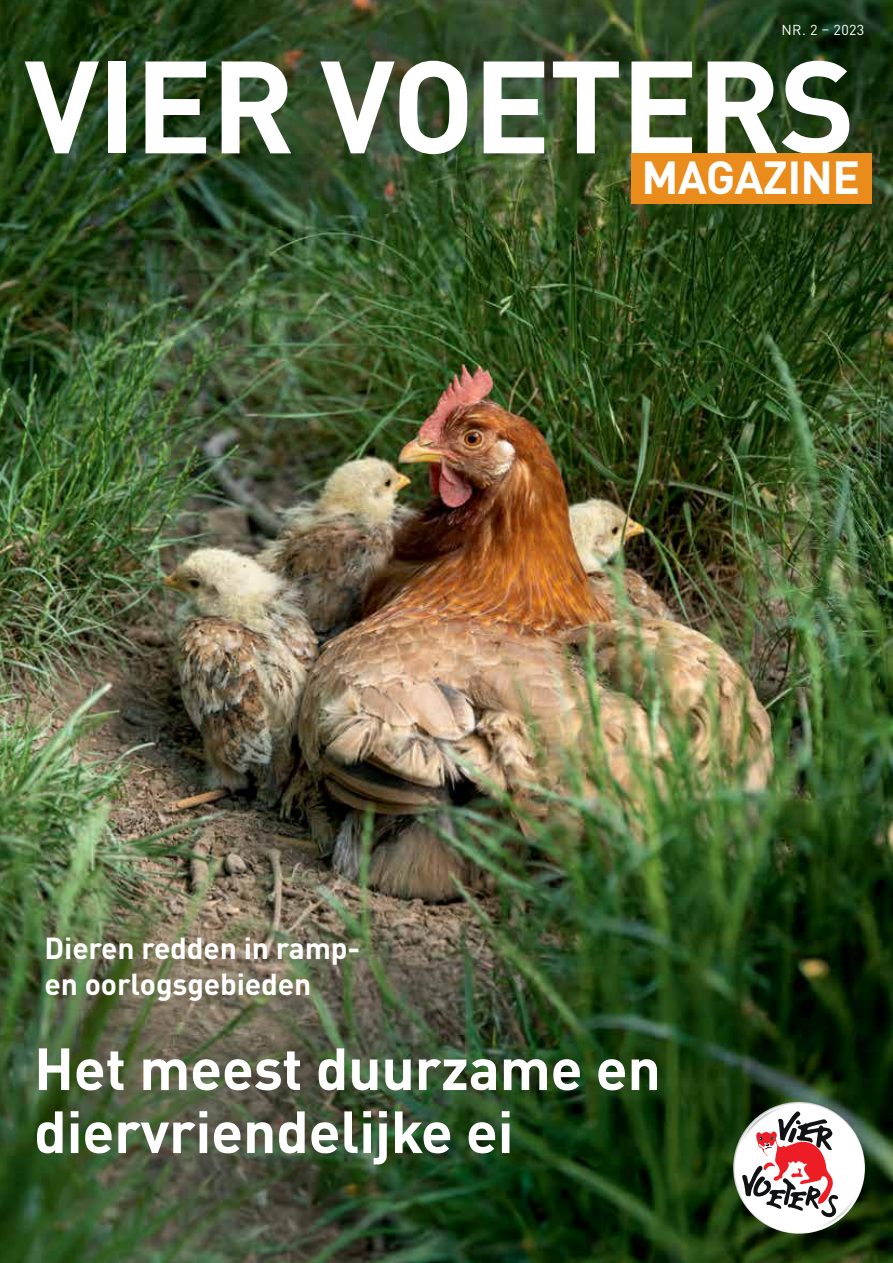
<style>
.page{position:relative;width:893px;height:1263px;background:#fff}
.page>*{position:absolute;margin:0;border:0;box-sizing:border-box;transform-origin:0 0}
.t1{font:700 129px "DIN Pro";letter-spacing:-.015em;color:#fff}
.t2{font:700 58.5px/63px "DIN Pro";letter-spacing:-.005em;color:#fff}
.t3{font:700 45.75px "DIN Pro";letter-spacing:-.015em;color:#fff}
.t4{font:700 30px/36px "DIN Pro";letter-spacing:-.005em;color:#fff}
.t5{font:14.25px "DIN Pro";letter-spacing:.025em;color:#fff}
</style>
<div class="page">
<img style="left:0;top:0;width:893px;height:1263px">
<svg style="left:735px;top:1101px;width:129px;height:134px"></svg>
<div style="left:631px;top:153px;width:241px;height:51px;background:#ea8c1c"></div>
<p class="t5" style="left:781px;top:19px;width:85px">NR. 2 – 2023</p>
<h1 class="t1" style="left:24px;top:-1px;width:833px">VIER VOETERS</h1>
<h3 class="t3" style="left:641px;top:140px;width:220px">MAGAZINE</h3>
<p class="t4" style="left:45px;top:926px;width:317px">Dieren redden in ramp&shy;en oorlogsgebieden</p>
<h2 class="t2" style="left:34px;top:1030px;width:628px">Het meest duurzame en diervriendelijke ei</h2>
</div>
